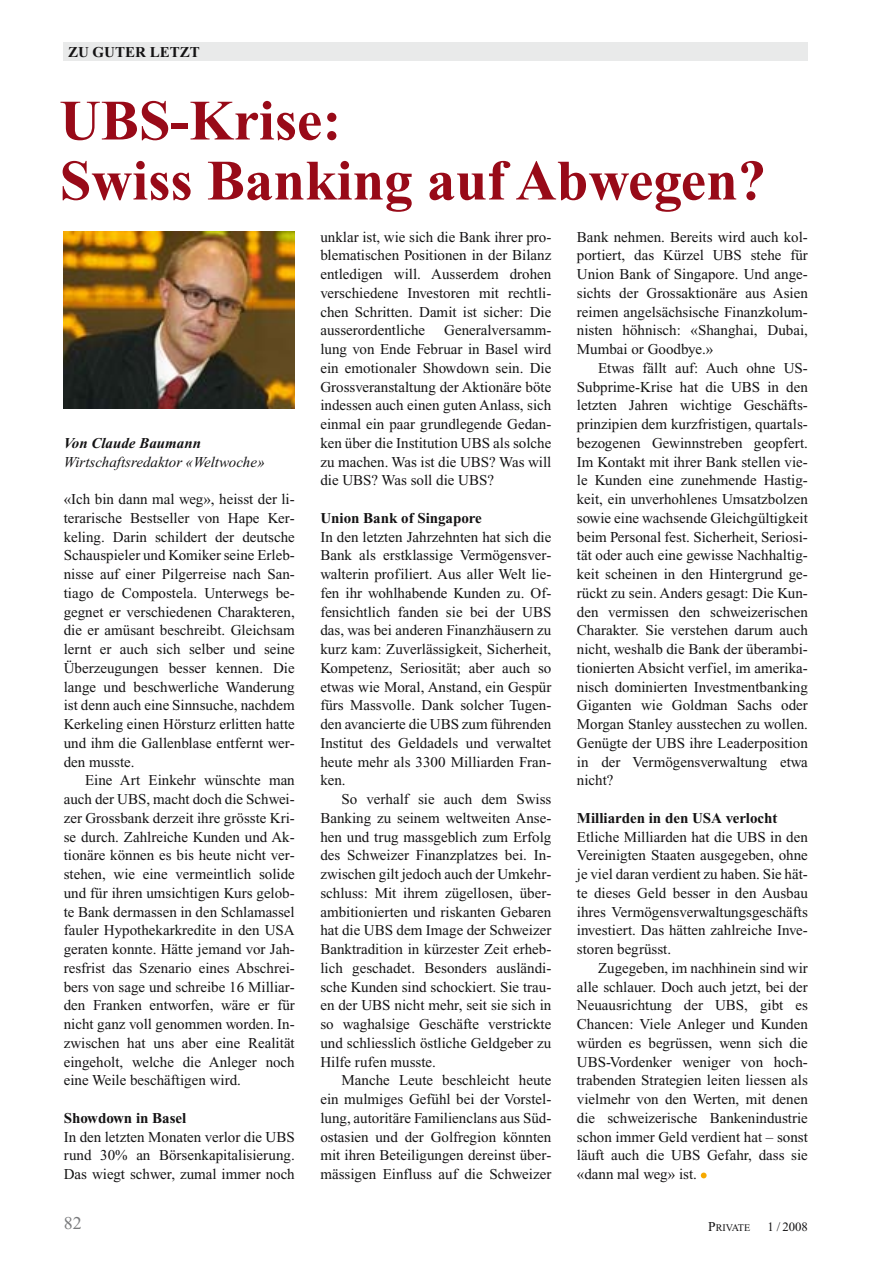
<style>
.page{position:relative;width:893px;height:1263px;background:#fff}
.page>*{position:absolute;margin:0;border:0;box-sizing:border-box;transform-origin:0 0}
.t1{font:700 57px/60px "Times New Roman";color:#980a18}
.t2{font:18px "Times New Roman";color:#7a7b7d}
.t3{font:15px/18.8px "Times New Roman";color:#141314;text-align:justify}
.t4{font:700 15px "Times New Roman";color:#141314}
.t5{font:italic 15px "Times New Roman";color:#141314}
.t6{font:italic 700 15px "Times New Roman";color:#141314}
.t7{font:12.75px "Times New Roman";color:#141314}
.t8{font:10.2px "Times New Roman";color:#141314}
.s1{font-size:13.5px}
</style>
<div class="page">
<div style="left:64px;top:43px;width:744px;height:18px;background:#e9eaea"></div>
<img style="left:64px;top:232px;width:231px;height:176px">
<p class="t4" style="left:68px;top:47px;width:133px">ZU GUTER LETZT</p>
<p class="t4" style="left:68px;top:47px;width:12px">X</p>
<h1 class="t1" style="left:60px;top:96px;width:708px">UBS-Krise:<br>Swiss Banking auf Abwegen?</h1>
<p class="t6" style="left:64px;top:438px;width:139px">Von Claude Baumann</p>
<p class="t5" style="left:64px;top:456px;width:202px">Wirtschaftsredaktor «Weltwoche»</p>
<p class="t3" style="left:64px;top:491px;width:233px">«Ich bin dann mal weg», heisst der li&shy;terarische Bestseller von Hape Ker&shy;keling. Darin schildert der deutsche Schauspieler und Komiker seine Erleb&shy;nisse auf einer Pilgerreise nach San&shy;tiago de Compostela. Unterwegs be&shy;gegnet er verschiedenen Charakteren, die er amüsant beschreibt. Gleichsam lernt er auch sich selber und seine Überzeugungen besser kennen. Die lange und beschwerliche Wanderung ist denn auch eine Sinnsuche, nachdem Kerkeling einen Hörsturz erlitten hatte und ihm die Gallenblase entfernt wer&shy;den musste.</p>
<p class="t3" style="left:64px;top:772px;width:233px;text-indent:21px">Eine Art Einkehr wünschte man auch der UBS, macht doch die Schwei&shy;zer Grossbank derzeit ihre grösste Kri&shy;se durch. Zahlreiche Kunden und Ak&shy;tionäre können es bis heute nicht ver&shy;stehen, wie eine vermeintlich solide und für ihren umsichtigen Kurs gelob&shy;te Bank dermassen in den Schlamassel fauler Hypothekarkredite in den USA geraten konnte. Hätte jemand vor Jah&shy;resfrist das Szenario eines Abschrei&shy;bers von sage und schreibe 16 Milliar&shy;den Franken entworfen, wäre er für nicht ganz voll genommen worden. In&shy;zwischen hat uns aber eine Realität eingeholt, welche die Anleger noch eine Weile beschäftigen wird.</p>
<p class="t4" style="left:64px;top:1113px;width:124px">Showdown in Basel</p>
<p class="t3" style="left:64px;top:1129px;width:233px">In den letzten Monaten verlor die UBS rund 30% an Börsenkapitalisierung.<br>Das wiegt schwer, zumal immer noch</p>
<p class="t3" style="left:320px;top:229px;width:233px">unklar ist, wie sich die Bank ihrer pro&shy;blematischen Positionen in der Bilanz entledigen will. Ausserdem drohen verschiedene Investoren mit rechtli&shy;chen Schritten. Damit ist sicher: Die ausserordentliche</p>
<p class="t3" style="left:320px;top:322px;width:233px;text-indent:124px">Generalversamm&shy;lung von Ende Februar in Basel wird ein emotionaler Showdown sein. Die Grossveranstaltung der Aktionäre böte indessen auch einen guten Anlass, sich einmal ein paar grundlegende Gedan&shy;ken über die Institution UBS als solche zu machen. Was ist die UBS? Was will die UBS? Was soll die UBS?</p>
<p class="t4" style="left:320px;top:513px;width:163px">Union Bank of Singapore</p>
<p class="t3" style="left:320px;top:529px;width:233px">In den letzten Jahrzehnten hat sich die Bank als erstklassige Vermögensver&shy;walterin profiliert. Aus aller Welt lie&shy;fen ihr wohlhabende Kunden zu. Of&shy;fensichtlich fanden sie bei der UBS das, was bei anderen Finanzhäusern zu kurz kam: Zuverlässigkeit, Sicherheit, Kompetenz, Seriosität; aber auch so etwas wie Moral, Anstand, ein Gespür fürs Massvolle. Dank solcher Tugen&shy;den avancierte die UBS zum führenden Institut des Geldadels und verwaltet heute mehr als 3300 Milliarden Fran&shy;ken.</p>
<p class="t3" style="left:320px;top:791px;width:233px;text-indent:21px">So verhalf sie auch dem Swiss Banking zu seinem weltweiten Anse&shy;hen und trug massgeblich zum Erfolg des Schweizer Finanzplatzes bei. In&shy;zwischen gilt jedoch auch der Umkehr&shy;schluss: Mit ihrem zügellosen, über&shy;ambitionierten und riskanten Gebaren hat die UBS dem Image der Schweizer Banktradition in kürzester Zeit erheb&shy;lich geschadet. Besonders ausländi&shy;sche Kunden sind schockiert. Sie trau&shy;en der UBS nicht mehr, seit sie sich in so waghalsige Geschäfte verstrickte und schliesslich östliche Geldgeber zu Hilfe rufen musste.</p>
<p class="t3" style="left:320px;top:1072px;width:233px;text-indent:21px">Manche Leute beschleicht heute ein mulmiges Gefühl bei der Vorstel&shy;lung, autoritäre Familienclans aus Süd&shy;ostasien und der Golfregion könnten mit ihren Beteiligungen dereinst über&shy;mässigen Einfluss auf die Schweizer</p>
<p class="t3" style="left:577px;top:229px;width:233px">Bank nehmen. Bereits wird auch kol&shy;portiert, das Kürzel UBS stehe für Union Bank of Singapore. Und ange&shy;sichts der Grossaktionäre aus Asien reimen angelsächsische Finanzkolum&shy;nisten höhnisch: «Shanghai, Dubai, Mumbai or Goodbye.»</p>
<p class="t3" style="left:577px;top:360px;width:233px;text-indent:21px">Etwas fällt auf: Auch ohne US-Subprime-Krise hat die UBS in den letzten Jahren wichtige Geschäfts&shy;prinzipien dem kurzfristigen, quartals&shy;bezogenen Gewinnstreben geopfert.<br>Im Kontakt mit ihrer Bank stellen vie&shy;le Kunden eine zunehmende Hastig&shy;keit, ein unverhohlenes Umsatzbolzen sowie eine wachsende Gleichgültigkeit beim Personal fest. Sicherheit, Seriosi&shy;tät oder auch eine gewisse Nachhaltig&shy;keit scheinen in den Hintergrund ge&shy;rückt zu sein. Anders gesagt: Die Kun&shy;den vermissen den schweizerischen Charakter. Sie verstehen darum auch nicht, weshalb die Bank der überambi&shy;tionierten Absicht verfiel, im amerika&shy;nisch dominierten Investmentbanking Giganten wie Goldman Sachs oder Morgan Stanley ausstechen zu wollen.<br>Genügte der UBS ihre Leaderposition in der Vermögensverwaltung etwa nicht?</p>
<p class="t4" style="left:577px;top:813px;width:202px">Milliarden in den USA verlocht</p>
<p class="t3" style="left:577px;top:829px;width:233px">Etliche Milliarden hat die UBS in den Vereinigten Staaten ausgegeben, ohne je viel daran verdient zu haben. Sie hät&shy;te dieses Geld besser in den Ausbau ihres Vermögensverwaltungsgeschäfts investiert. Das hätten zahlreiche Inve&shy;storen begrüsst.</p>
<p class="t3" style="left:577px;top:960px;width:233px;text-indent:21px">Zugegeben, im nachhinein sind wir alle schlauer. Doch auch jetzt, bei der Neuausrichtung der UBS, gibt es Chancen: Viele Anleger und Kunden würden es begrüssen, wenn sich die UBS-Vordenker weniger von hoch&shy;trabenden Strategien leiten liessen als vielmehr von den Werten, mit denen die schweizerische Bankenindustrie schon immer Geld verdient hat – sonst läuft auch die UBS Gefahr, dass sie «dann mal weg» ist.</p>
<p class="t2" style="left:64px;top:1216px;width:19px">82</p>
<p class="t8" style="left:708px;top:1224px;width:44px"><span class="s1">P</span>RIVATE</p>
<p class="t7" style="left:767px;top:1222px;width:42px">1 / 2008</p>
</div>
